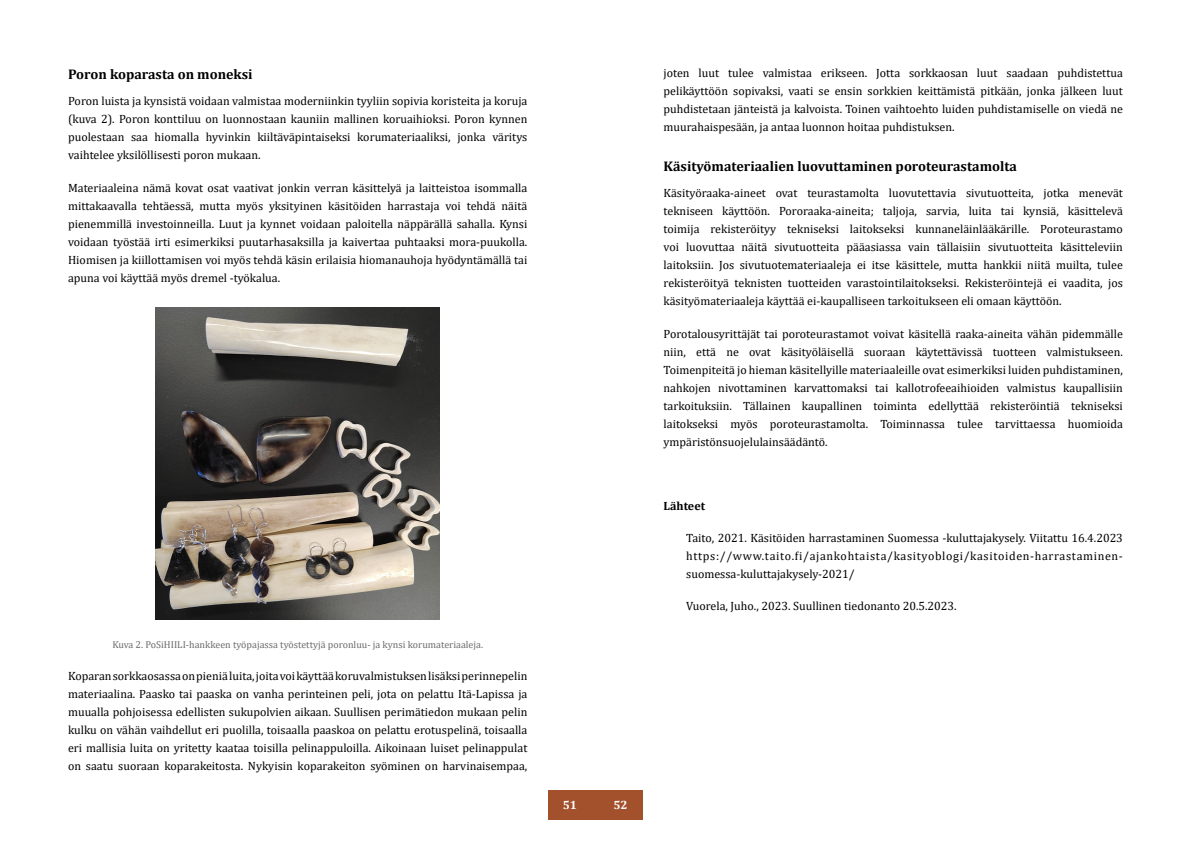
<style>
.page{position:relative;width:1191px;height:842px;background:#fff}
.page>*{position:absolute;margin:0;border:0;box-sizing:border-box;transform-origin:0 0}
.Väliotsikot{font:700 14px "Cambria";color:#000}
.Body{font:12px/18px "Cambria";color:#000;text-align:justify}
.Body-2{font:700 12px "Cambria";color:#000}
.t1{font:700 12px "Cambria";color:#fff}
.Kuvateksti{font:10px "Cambria";color:#6b6b6b}
</style>
<div class="page">
<div style="left:548px;top:790px;width:47px;height:29px;background:#a3502c"></div>
<div style="left:595px;top:790px;width:47px;height:29px;background:#a3502c"></div>
<img style="left:155px;top:307px;width:285px;height:313px">
<h4 class="Väliotsikot" style="left:68px;top:64px;width:186px">Poron koparasta on moneksi</h4>
<p class="Body" style="left:68px;top:92px;width:461px">Poron luista ja kynsistä voidaan valmistaa moderniinkin tyyliin sopivia koristeita ja koruja (kuva 2). Poron konttiluu on luonnostaan kauniin mallinen koruaihioksi. Poron kynnen puolestaan saa hiomalla hyvinkin kiiltäväpintaiseksi korumateriaaliksi, jonka väritys vaihtelee yksilöllisesti poron mukaan.</p>
<p class="Body" style="left:68px;top:178px;width:461px">Materiaaleina nämä kovat osat vaativat jonkin verran käsittelyä ja laitteistoa isommalla mittakaavalla tehtäessä, mutta myös yksityinen käsitöiden harrastaja voi tehdä näitä pienemmillä investoinneilla. Luut ja kynnet voidaan paloitella näppärällä sahalla. Kynsi voidaan työstää irti esimerkiksi puutarhasaksilla ja kaivertaa puhtaaksi mora-puukolla.<br>Hiomisen ja kiillottamisen voi myös tehdä käsin erilaisia hiomanauhoja hyödyntämällä tai apuna voi käyttää myös dremel -työkalua.</p>
<p class="Kuvateksti" style="left:112px;top:639px;width:372px">Kuva 2. PoSiHIILI-hankkeen työpajassa työstettyjä poronluu- ja kynsi korumateriaaleja.</p>
<p class="Body" style="left:68px;top:667px;width:461px">Koparan sorkkaosassa on pieniä luita, joita voi käyttää koruvalmistuksen lisäksi perinnepelin materiaalina. Paasko tai paaska on vanha perinteinen peli, jota on pelattu Itä-Lapissa ja muualla pohjoisessa edellisten sukupolvien aikaan. Suullisen perimätiedon mukaan pelin kulku on vähän vaihdellut eri puolilla, toisaalla paaskoa on pelattu erotuspelinä, toisaalla eri mallisia luita on yritetty kaataa toisilla pelinappuloilla. Aikoinaan luiset pelinappulat on saatu suoraan koparakeitosta. Nykyisin koparakeiton syöminen on harvinaisempaa,</p>
<p class="t1" style="left:563px;top:796px;width:16px">51</p>
<p class="t1" style="left:613px;top:796px;width:16px">52</p>
<p class="Body" style="left:663px;top:64px;width:461px">joten luut tulee valmistaa erikseen. Jotta sorkkaosan luut saadaan puhdistettua pelikäyttöön sopivaksi, vaati se ensin sorkkien keittämistä pitkään, jonka jälkeen luut puhdistetaan jänteistä ja kalvoista. Toinen vaihtoehto luiden puhdistamiselle on viedä ne muurahaispesään, ja antaa luonnon hoitaa puhdistuksen.</p>
<h4 class="Väliotsikot" style="left:663px;top:156px;width:355px">Käsityömateriaalien luovuttaminen poroteurastamolta</h4>
<p class="Body" style="left:663px;top:184px;width:461px">Käsityöraaka-aineet ovat teurastamolta luovutettavia sivutuotteita, jotka menevät tekniseen käyttöön. Pororaaka-aineita; taljoja, sarvia, luita tai kynsiä, käsittelevä toimija rekisteröityy tekniseksi laitokseksi kunnaneläinlääkärille. Poroteurastamo voi luovuttaa näitä sivutuotteita pääasiassa vain tällaisiin sivutuotteita käsitteleviin laitoksiin. Jos sivutuotemateriaaleja ei itse käsittele, mutta hankkii niitä muilta, tulee rekisteröityä teknisten tuotteiden varastointilaitokseksi. Rekisteröintejä ei vaadita, jos käsityömateriaaleja käyttää ei-kaupalliseen tarkoitukseen eli omaan käyttöön.</p>
<p class="Body" style="left:663px;top:324px;width:461px">Porotalousyrittäjät tai poroteurastamot voivat käsitellä raaka-aineita vähän pidemmälle niin, että ne ovat käsityöläisellä suoraan käytettävissä tuotteen valmistukseen.<br>Toimenpiteitä jo hieman käsitellyille materiaaleille ovat esimerkiksi luiden puhdistaminen, nahkojen nivottaminen karvattomaksi tai kallotrofeeaihioiden valmistus kaupallisiin tarkoituksiin. Tällainen kaupallinen toiminta edellyttää rekisteröintiä tekniseksi laitokseksi myös poroteurastamolta. Toiminnassa tulee tarvittaessa huomioida ympäristönsuojelulainsäädäntö.</p>
<p class="Body-2" style="left:663px;top:497px;width:43px">Lähteet</p>
<p class="Body" style="left:686px;top:529px;width:438px">Taito, 2021. Käsitöiden harrastaminen Suomessa -kuluttajakysely. Viitattu 16.4.2023 https://www.taito.fi/ajankohtaista/kasityoblogi/kasitoiden-harrastaminen&shy;suomessa-kuluttajakysely-2021/</p>
<p class="Body" style="left:686px;top:597px;width:272px">Vuorela, Juho., 2023. Suullinen tiedonanto 20.5.2023.</p>
</div>
